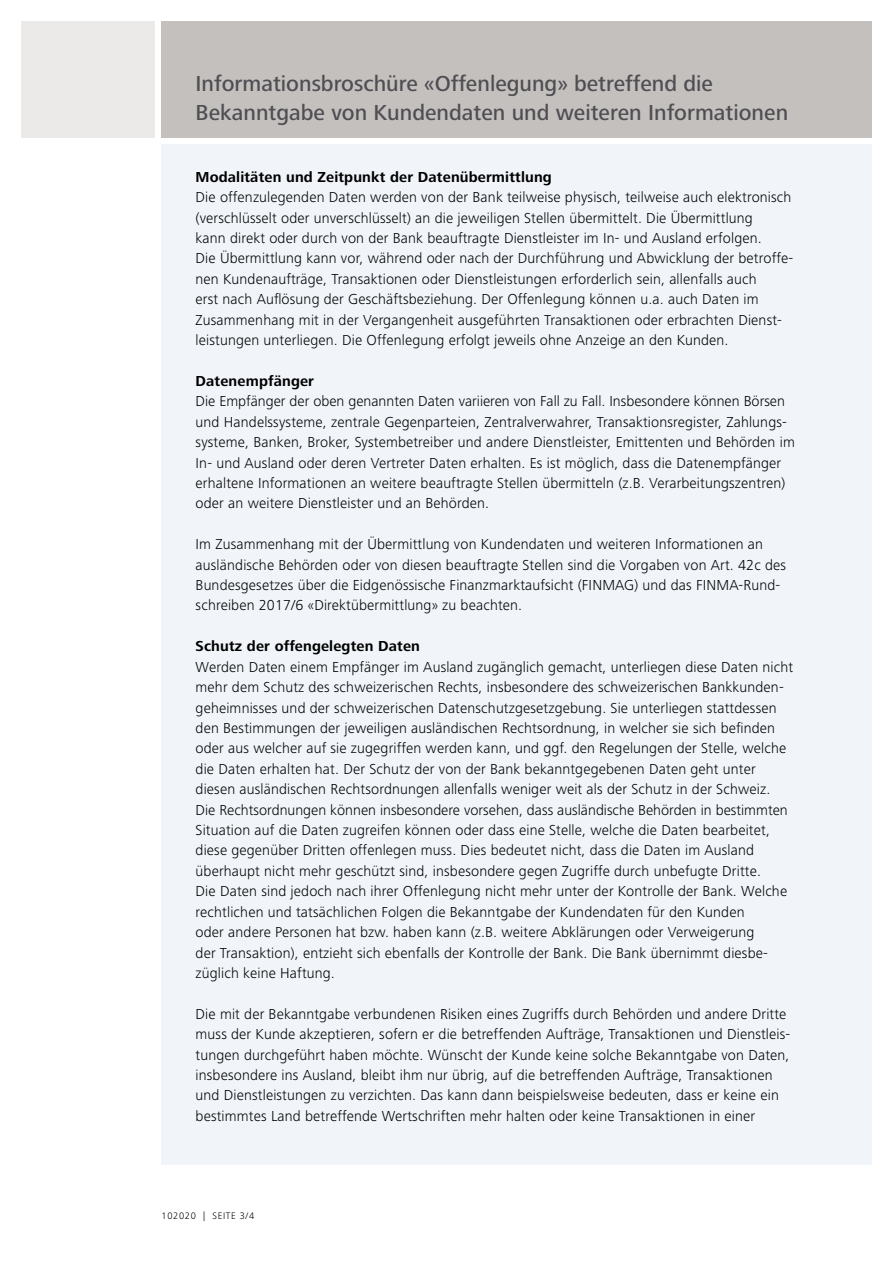
<style>
.page{position:relative;width:893px;height:1263px;background:#fff}
.page>*{position:absolute;margin:0;border:0;box-sizing:border-box;transform-origin:0 0}
.t1{font:500 22.5px/28.5px "Frutiger Next LT";color:#4f4e52}
.t2{font:300 15px/20.4px "Frutiger Next LT";letter-spacing:.01em;color:#000}
.t3{font:700 15px "Frutiger Next LT";letter-spacing:.01em;color:#000}
.t4{font:300 9.75px "Frutiger Next LT";letter-spacing:.07em;color:#000}
</style>
<div class="page">
<div style="left:162px;top:144px;width:710px;height:1020px;background:#f1f5fa"></div>
<div style="left:21px;top:21px;width:134px;height:117px;background:#ebeae9"></div>
<div style="left:162px;top:21px;width:710px;height:117px;background:#c4c0be"></div>
<h1 class="t1" style="left:196px;top:70px;width:594px">Informationsbroschüre «Offenlegung» betreffend die<br>Bekanntgabe von Kundendaten und weiteren Informationen</h1>
<p class="t3" style="left:196px;top:168px;width:358px">Modalitäten und Zeitpunkt der Datenübermittlung</p>
<p class="t2" style="left:196px;top:187px;width:599px">Die offenzulegenden Daten werden von der Bank teilweise physisch, teilweise auch elektronisch (verschlüsselt oder unverschlüsselt) an die jeweiligen Stellen übermittelt. Die Übermittlung<br>kann direkt oder durch von der Bank beauftragte Dienstleister im In- und Ausland erfolgen.<br>Die Übermittlung kann vor, während oder nach der Durchführung und Abwicklung der betroffe&shy;nen Kundenaufträge, Transaktionen oder Dienstleistungen erforderlich sein, allenfalls auch<br>erst nach Auflösung der Geschäftsbeziehung. Der Offenlegung können u.a. auch Daten im Zusammenhang mit in der Vergangenheit ausgeführten Transaktionen oder erbrachten Dienst&shy;leistungen unterliegen. Die Offenlegung erfolgt jeweils ohne Anzeige an den Kunden.</p>
<p class="t3" style="left:196px;top:372px;width:120px">Datenempfänger</p>
<p class="t2" style="left:196px;top:391px;width:601px">Die Empfänger der oben genannten Daten variieren von Fall zu Fall. Insbesondere können Börsen und Handelssysteme, zentrale Gegenparteien, Zentralverwahrer, Transaktionsregister, Zahlungs&shy;systeme, Banken, Broker, Systembetreiber und andere Dienstleister, Emittenten und Behörden im In- und Ausland oder deren Vertreter Daten erhalten. Es ist möglich, dass die Datenempfänger erhaltene Informationen an weitere beauftragte Stellen übermitteln (z.B. Verarbeitungszentren) oder an weitere Dienstleister und an Behörden.</p>
<p class="t2" style="left:196px;top:534px;width:592px">Im Zusammenhang mit der Übermittlung von Kundendaten und weiteren Informationen an ausländische Behörden oder von diesen beauftragte Stellen sind die Vorgaben von Art. 42c des Bundesgesetzes über die Eidgenössische Finanzmarktaufsicht (FINMAG) und das FINMA-Rund&shy;schreiben 2017/6 «Direktübermittlung» zu beachten.</p>
<p class="t3" style="left:196px;top:638px;width:226px">Schutz der offengelegten Daten</p>
<p class="t2" style="left:196px;top:656px;width:599px">Werden Daten einem Empfänger im Ausland zugänglich gemacht, unterliegen diese Daten nicht mehr dem Schutz des schweizerischen Rechts, insbesondere des schweizerischen Bankkunden&shy;geheimnisses und der schweizerischen Datenschutzgesetzgebung. Sie unterliegen stattdessen den Bestimmungen der jeweiligen ausländischen Rechtsordnung, in welcher sie sich befinden oder aus welcher auf sie zugegriffen werden kann, und ggf. den Regelungen der Stelle, welche die Daten erhalten hat. Der Schutz der von der Bank bekanntgegebenen Daten geht unter diesen ausländischen Rechtsordnungen allenfalls weniger weit als der Schutz in der Schweiz.<br>Die Rechtsordnungen können insbesondere vorsehen, dass ausländische Behörden in bestimmten Situation auf die Daten zugreifen können oder dass eine Stelle, welche die Daten bearbeitet, diese gegenüber Dritten offenlegen muss. Dies bedeutet nicht, dass die Daten im Ausland überhaupt nicht mehr geschützt sind, insbesondere gegen Zugriffe durch unbefugte Dritte.<br>Die Daten sind jedoch nach ihrer Offenlegung nicht mehr unter der Kontrolle der Bank. Welche rechtlichen und tatsächlichen Folgen die Bekanntgabe der Kundendaten für den Kunden<br>oder andere Personen hat bzw. haben kann (z.B. weitere Abklärungen oder Verweigerung<br>der Transaktion), entzieht sich ebenfalls der Kontrolle der Bank. Die Bank übernimmt diesbe&shy;züglich keine Haftung.</p>
<p class="t2" style="left:196px;top:1004px;width:596px">Die mit der Bekanntgabe verbundenen Risiken eines Zugriffs durch Behörden und andere Dritte muss der Kunde akzeptieren, sofern er die betreffenden Aufträge, Transaktionen und Dienstleis&shy;tungen durchgeführt haben möchte. Wünscht der Kunde keine solche Bekanntgabe von Daten, insbesondere ins Ausland, bleibt ihm nur übrig, auf die betreffenden Aufträge, Transaktionen und Dienstleistungen zu verzichten. Das kann dann beispielsweise bedeuten, dass er keine ein bestimmtes Land betreffende Wertschriften mehr halten oder keine Transaktionen in einer</p>
<p class="t4" style="left:162px;top:1210px;width:94px">102020 | SEITE 3/4</p>
</div>
